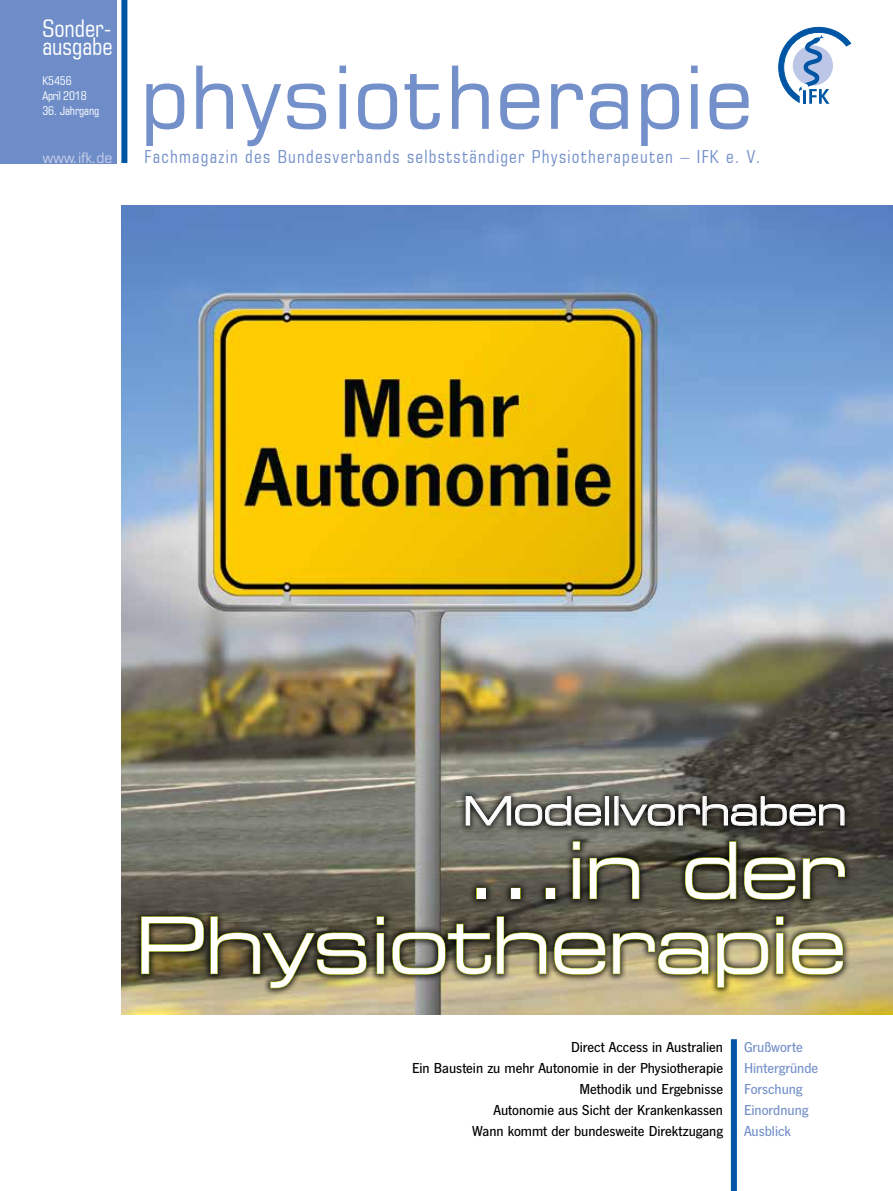
<style>
.page{position:relative;width:893px;height:1191px;background:#fff}
.page>*{position:absolute;margin:0;border:0;box-sizing:border-box;transform-origin:0 0}
.t1{font:87px "Square 721 BT";color:#7490ca}
.t2{font:expanded 78px/75px "Square 721 BT";letter-spacing:-.03em;color:#fff;text-align:right}
.t3{font:expanded 39px "Square 721 BT";letter-spacing:-.025em;color:#fff}
.t4{font:condensed 24px/18px "Square 721 BT";color:#fff}
.t5{font:condensed 18px "Square 721 BT";letter-spacing:.07em;color:#7490ca}
.t6{font:500 15px "News Got";color:#000}
.t7{font:500 15px "News Got";color:#7490ca}
.t8{font:14.25px "Square 721 BT";letter-spacing:-.025em;color:#cad1ec}
.t9{font:condensed 12px/15px "Square 721 BT";letter-spacing:-.01em;color:#fff}
</style>
<div class="page">
<div style="left:0;top:0;width:116px;height:163px;background:#6e8dc8"></div>
<img style="left:121px;top:205px;width:772px;height:809px">
<svg style="left:778px;top:27px;width:73px;height:77px"></svg>
<div style="left:801px;top:84px;width:7px;height:6px;border:1px solid #fff;border-radius:50%"></div>
<div style="left:731px;top:1039px;width:6px;height:152px;background:#0056a4"></div>
<div style="left:121px;top:0;width:6px;height:163px;background:#0056a4"></div>
<div style="left:133px;top:789px;width:719px;height:207px;background:#000;opacity:.75"></div>
<svg style="left:465px;top:796px;width:136px;height:30px;background:#6e6e68"></svg>
<div style="left:605px;top:796px;width:4px;height:29px;border:1px solid #fff"></div>
<svg style="left:620px;top:796px;width:225px;height:30px;background:#56544f"></svg>
<div style="left:476px;top:887px;width:10px;height:12px;border:1px solid #afca0b"></div>
<div style="left:511px;top:887px;width:10px;height:12px;border:1px solid #afca0b"></div>
<div style="left:545px;top:887px;width:10px;height:12px;border:1px solid #afca0b"></div>
<svg style="left:572px;top:840px;width:9px;height:59px"></svg>
<svg style="left:589px;top:857px;width:51px;height:42px;background:#47492b"></svg>
<svg style="left:684px;top:840px;width:53px;height:60px;background:#414226"></svg>
<svg style="left:744px;top:857px;width:52px;height:43px;background:#3f421e"></svg>
<svg style="left:802px;top:857px;width:43px;height:42px;background:#48492e"></svg>
<svg style="left:141px;top:915px;width:63px;height:59px;background:#534e25"></svg>
<svg style="left:210px;top:915px;width:157px;height:74px;background:#5b5838"></svg>
<svg style="left:376px;top:915px;width:9px;height:59px"></svg>
<svg style="left:392px;top:915px;width:155px;height:60px;background:#5c5a3d"></svg>
<svg style="left:554px;top:932px;width:52px;height:43px;background:#58582c"></svg>
<svg style="left:612px;top:932px;width:97px;height:43px;background:#737041"></svg>
<svg style="left:717px;top:932px;width:52px;height:56px;background:#8a844a"></svg>
<svg style="left:776px;top:915px;width:8px;height:59px"></svg>
<svg style="left:791px;top:932px;width:53px;height:43px;background:#6d6b34"></svg>
<h3 class="t4" style="left:42px;top:19px;width:72px">Sonder&shy;ausgabe</h3>
<p class="t9" style="left:42px;top:73px;width:46px">K5456<br>April 2018</p>
<p class="t9" style="left:42px;top:103px;width:58px">36. Jahrgang</p>
<p class="t8" style="left:42px;top:149px;width:72px">www.ifk.de</p>
<h1 class="t1" style="left:139px;top:43px;width:616px">physiotherapie</h1>
<p class="t5" style="left:144px;top:146px;width:617px">Fachmagazin des Bundesverbands selbstständiger Physiotherapeuten – IFK e. V.</p>
<h3 class="t3" style="left:463px;top:787px;width:386px">Modellvorhaben</h3>
<h2 class="t2" style="left:135px;top:833px;width:714px">...in der<br>Physiotherapie</h2>
<p class="t6" style="left:571px;top:1038px;width:153px">Direct Access in Australien</p>
<p class="t7" style="left:744px;top:1038px;width:60px">Grußworte</p>
<p class="t6" style="left:412px;top:1059px;width:312px">Ein Baustein zu mehr Autonomie in der Physiotherapie</p>
<p class="t7" style="left:744px;top:1059px;width:76px">Hintergründe</p>
<p class="t6" style="left:579px;top:1080px;width:145px">Methodik und Ergebnisse</p>
<p class="t7" style="left:744px;top:1080px;width:60px">Forschung</p>
<p class="t6" style="left:493px;top:1101px;width:231px">Autonomie aus Sicht der Krankenkassen</p>
<p class="t7" style="left:744px;top:1101px;width:66px">Einordnung</p>
<p class="t6" style="left:472px;top:1122px;width:252px">Wann kommt der bundesweite Direktzugang</p>
<p class="t7" style="left:744px;top:1122px;width:49px">Ausblick</p>
</div>
